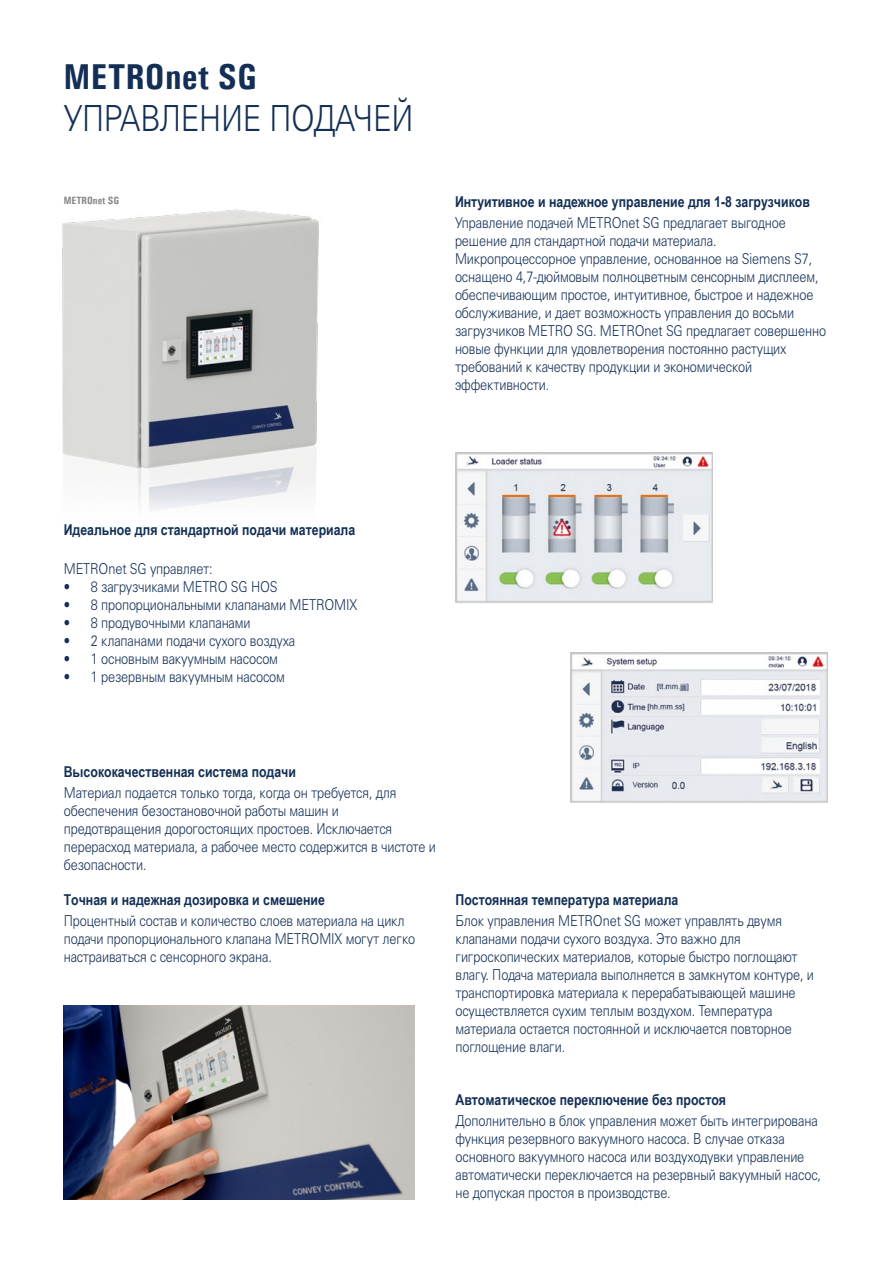
<style>
.page{position:relative;width:893px;height:1263px;background:#fff}
.page>*{position:absolute;margin:0;border:0;box-sizing:border-box;transform-origin:0 0}
.t1{font:300 36px "Univers Cyr";letter-spacing:-.01em;color:#132f55;scale:.85 1}
.t2{font:700 36px "Univers Condensed";letter-spacing:.01em;color:#132f55}
.t3{font:300 15px/18px "Univers Cyr";letter-spacing:-.01em;color:#132f55;scale:.85 1}
.t4{font:700 15px "Arial Narrow";color:#132f55}
.t5{font:700 10.5px "Univers Condensed";color:#878787}
</style>
<div class="page">
<img style="left:455px;top:452px;width:258px;height:151px">
<img style="left:570px;top:652px;width:258px;height:151px">
<img style="left:62px;top:209px;width:257px;height:302px">
<img style="left:64px;top:1005px;width:350px;height:194px">
<h1 class="t2" style="left:64px;top:54px;width:195px">METROnet SG</h1>
<h1 class="t1" style="left:64px;top:97px;width:413px">УПРАВЛЕНИЕ ПОДАЧЕЙ</h1>
<p class="t5" style="left:64px;top:194px;width:57px">METROnet SG</p>
<p class="t4" style="left:455px;top:190px;width:356px">Интуитивное и надежное управление для 1-8 загрузчиков</p>
<p class="t3" style="left:455px;top:213px;width:438px">Управление подачей METROnet SG предлагает выгодное решение для стандартной подачи материала.<br>Микропроцессорное управление, основанное на Siemens S7, оснащено 4,7-дюймовым полноцветным сенсорным дисплеем, обеспечивающим простое, интуитивное, быстрое и надежное обслуживание, и дает возможность управления до восьми загрузчиков METRO SG. METROnet SG предлагает совершенно новые функции для удовлетворения постоянно растущих требований к качеству продукции и экономической эффективности.</p>
<p class="t4" style="left:64px;top:518px;width:293px">Идеальное для стандартной подачи материала</p>
<p class="t3" style="left:64px;top:560px;width:177px">METROnet SG управляет:</p>
<p class="t3" style="left:64px;top:578px;width:253px">• 8 загрузчиками METRO SG HOS</p>
<p class="t3" style="left:64px;top:596px;width:347px">• 8 пропорциональными клапанами METROMIX</p>
<p class="t3" style="left:64px;top:614px;width:221px">• 8 продувочными клапанами</p>
<p class="t3" style="left:64px;top:632px;width:274px">• 2 клапанами подачи сухого воздуха</p>
<p class="t3" style="left:64px;top:650px;width:254px">• 1 основным вакуумным насосом</p>
<p class="t3" style="left:64px;top:668px;width:262px">• 1 резервным вакуумным насосом</p>
<p class="t4" style="left:64px;top:761px;width:234px">Высококачественная система подачи</p>
<p class="t3" style="left:64px;top:784px;width:439px">Материал подается только тогда, когда он требуется, для обеспечения безостановочной работы машин и предотвращения дорогостоящих простоев. Исключается перерасход материала, а рабочее место содержится в чистоте и безопасности.</p>
<p class="t4" style="left:64px;top:889px;width:263px">Точная и надежная дозировка и смешение</p>
<p class="t3" style="left:64px;top:912px;width:415px">Процентный состав и количество слоев материала на цикл подачи пропорционального клапана METROMIX могут легко настраиваться с сенсорного экрана.</p>
<p class="t4" style="left:455px;top:888px;width:224px">Постоянная температура материала</p>
<p class="t3" style="left:455px;top:911px;width:423px">Блок управления METROnet SG может управлять двумя клапанами подачи сухого воздуха. Это важно для гигроскопических материалов, которые быстро поглощают влагу. Подача материала выполняется в замкнутом контуре, и транспортировка материала к перерабатывающей машине осуществляется сухим теплым воздухом. Температура материала остается постоянной и исключается повторное поглощение влаги.</p>
<p class="t4" style="left:455px;top:1088px;width:272px">Автоматическое переключение без простоя</p>
<p class="t3" style="left:455px;top:1111px;width:432px">Дополнительно в блок управления может быть интегрирована функция резервного вакуумного насоса. В случае отказа основного вакуумного насоса или воздуходувки управление автоматически переключается на резервный вакуумный насос, не допуская простоя в производстве.</p>
</div>
